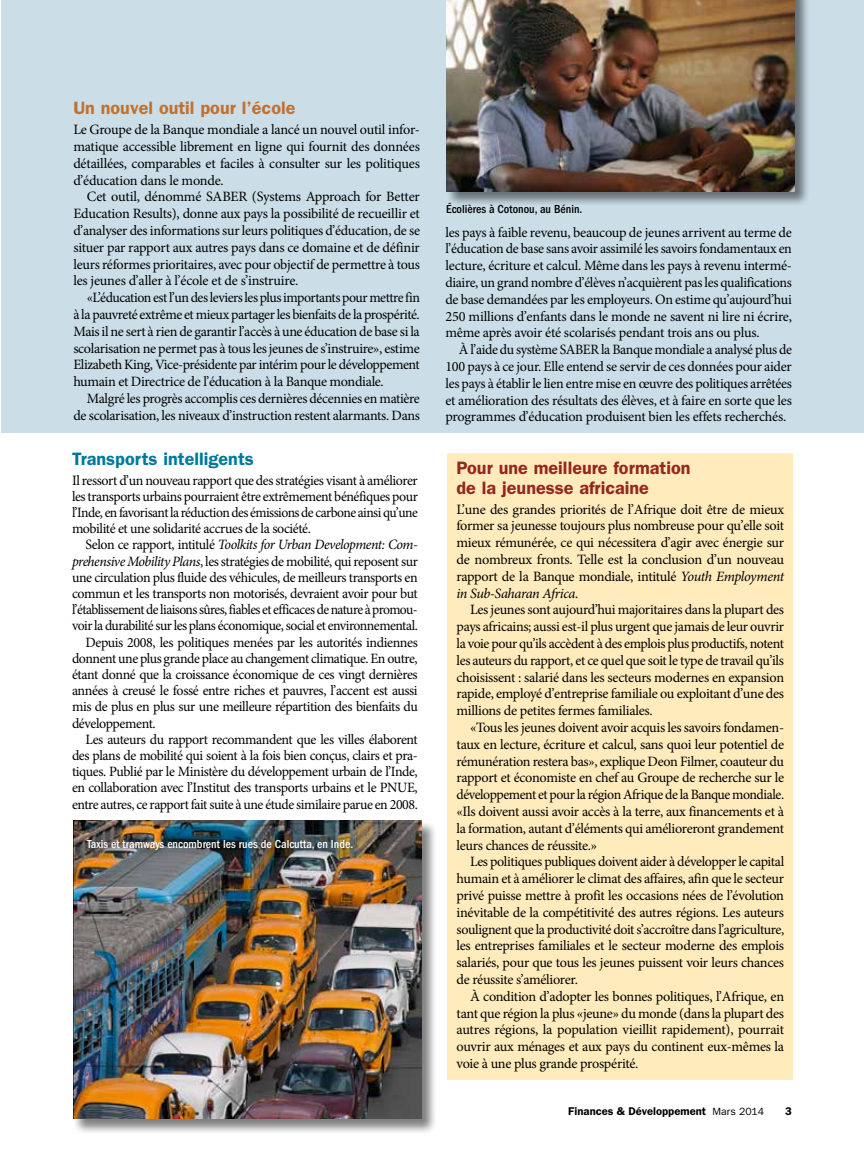
<style>
.page{position:relative;width:864px;height:1161px;background:#fff}
.page>*{position:absolute;margin:0;border:0;box-sizing:border-box;transform-origin:0 0}
.t1{font:600 18px/19.5px "ITC Franklin Gothic Std";color:#94271f}
.t2{font:600 18px "ITC Franklin Gothic Std";color:#c07130}
.t3{font:600 18px "ITC Franklin Gothic Std";color:#007999}
.t4{font:14.25px/16.8px "Minion Pro";letter-spacing:-.03em;color:#000;text-align:justify}
.t5{font:14.25px "Minion Pro";letter-spacing:-.03em;color:#000;scale:.96 1}
.t6{font:italic 14.25px "Minion Pro";letter-spacing:-.035em;color:#000}
.t7{font:500 condensed 12px "ITC Franklin Gothic Std";color:#fff}
.t8{font:500 condensed 12px "ITC Franklin Gothic Std";color:#000}
.t9{font:600 11.25px "ITC Franklin Gothic Std";color:#000}
.s1{font-style:normal}
.s2{font-style:italic}
.s3{font-weight:400;font-size:10.5px}
</style>
<div class="page">
<div style="left:1px;top:0;width:863px;height:432px;background:#cbdee8"></div>
<div style="left:448px;top:453px;width:345px;height:627px;background:#ffebbb"></div>
<div style="left:445px;top:0;width:365px;height:208px;background:#000;opacity:.5"></div>
<img style="left:446px;top:0;width:348px;height:192px">
<div style="left:72px;top:820px;width:365px;height:315px;background:#000;opacity:.5"></div>
<img style="left:73px;top:821px;width:348px;height:298px">
<div style="left:83px;top:835px;width:280px;height:26px;background:#000;opacity:.5"></div>
<p class="t2" style="left:73px;top:98px;width:224px">Un nouvel outil pour l’école</p>
<p class="t4" style="left:73px;top:121px;width:348px">Le Groupe de la Banque mondiale a lancé un nouvel outil infor&shy;matique accessible librement en ligne qui fournit des données détaillées, comparables et faciles à consulter sur les politiques d’éducation dans le monde.</p>
<p class="t4" style="left:73px;top:188px;width:348px;text-indent:14px">Cet outil, dénommé SABER (Systems Approach for Better Education Results), donne aux pays la possibilité de recueillir et d’analyser des informations sur leurs politiques d’éducation, de se situer par rapport aux autres pays dans ce domaine et de définir leurs réformes prioritaires, avec pour objectif de permettre à tous les jeunes d’aller à l’école et de s’instruire.</p>
<p class="t4" style="left:73px;top:289px;width:348px;text-indent:14px">«L’éducation est l’un des leviers les plus importants pour mettre fin à la pauvreté extrême et mieux partager les bienfaits de la prospérité.<br>Mais il ne sert à rien de garantir l’accès à une éducation de base si la scolarisation ne permet pas à tous les jeunes de s’instruire», estime Elizabeth King, Vice-présidente par intérim pour le développement humain et Directrice de l’éducation à la Banque mondiale.</p>
<p class="t4" style="left:73px;top:390px;width:348px;text-align:right">Malgré les progrès accomplis ces dernières décennies en matière de scolarisation, les niveaux d’instruction restent alarmants. Dans</p>
<p class="t3" style="left:72px;top:449px;width:183px">Transports intelligents</p>
<p class="t4" style="left:72px;top:472px;width:347px;line-height:16.2px">Il ressort d’un nouveau rapport que des stratégies visant à améliorer les transports urbains pourraient être extrêmement bénéfiques pour l’Inde, en favorisant la réduction des émissions de carbone ainsi qu’une mobilité et une solidarité accrues de la société.</p>
<p class="t6" style="left:86px;top:535px;width:334px"><span class="s1">Selon ce rapport, intitulé</span> Toolkits for Urban Development: Com-</p>
<p class="t4" style="left:72px;top:553px;width:347px"><span class="s2">prehensive Mobility Plans</span>, les stratégies de mobilité, qui reposent sur</p>
<p class="t4" style="left:72px;top:569px;width:347px">une circulation plus fluide des véhicules, de meilleurs transports en</p>
<p class="t4" style="left:72px;top:585px;width:347px">commun et les transports non motorisés, devraient avoir pour but</p>
<p class="t5" style="left:72px;top:600px;width:362px">l’établissement de liaisons sûres, fiables et efficaces de nature à promou-</p>
<p class="t4" style="left:72px;top:617px;width:347px">voir la durabilité sur les plans économique, social et environnemental.</p>
<p class="t4" style="left:86px;top:634px;width:334px">Depuis 2008, les politiques menées par les autorités indiennes</p>
<p class="t4" style="left:72px;top:650px;width:347px">donnent une plus grande place au changement climatique. En outre,</p>
<p class="t4" style="left:72px;top:666px;width:347px">étant donné que la croissance économique de ces vingt dernières</p>
<p class="t4" style="left:72px;top:682px;width:347px">années à creusé le fossé entre riches et pauvres, l’accent est aussi</p>
<p class="t4" style="left:72px;top:698px;width:347px">mis de plus en plus sur une meilleure répartition des bienfaits du</p>
<p class="t4" style="left:72px;top:715px;width:85px">développement.</p>
<p class="t4" style="left:86px;top:731px;width:334px">Les auteurs du rapport recommandent que les villes élaborent</p>
<p class="t4" style="left:72px;top:747px;width:347px">des plans de mobilité qui soient à la fois bien conçus, clairs et pra-</p>
<p class="t4" style="left:72px;top:763px;width:347px">tiques. Publié par le Ministère du développement urbain de l’Inde,</p>
<p class="t4" style="left:72px;top:779px;width:347px">en collaboration avec l’Institut des transports urbains et le PNUE,</p>
<p class="t4" style="left:72px;top:796px;width:347px">entre autres, ce rapport fait suite à une étude similaire parue en 2008.</p>
<p class="t7" style="left:87px;top:837px;width:268px">Taxis et tramways encombrent les rues de Calcutta, en Inde.</p>
<p class="t8" style="left:446px;top:202px;width:138px">Écolières à Cotonou, au Bénin.</p>
<p class="t4" style="left:445px;top:224px;width:348px">les pays à faible revenu, beaucoup de jeunes arrivent au terme de l’éducation de base sans avoir assimilé les savoirs fondamentaux en lecture, écriture et calcul. Même dans les pays à revenu intermé&shy;diaire, un grand nombre d’élèves n’acquièrent pas les qualifications de base demandées par les employeurs. On estime qu’aujourd’hui 250 millions d’enfants dans le monde ne savent ni lire ni écrire, même après avoir été scolarisés pendant trois ans ou plus.</p>
<p class="t4" style="left:445px;top:341px;width:348px;text-indent:14px">À l’aide du système SABER la Banque mondiale a analysé plus de 100 pays à ce jour. Elle entend se servir de ces données pour aider les pays à établir le lien entre mise en œuvre des politiques arrêtées et amélioration des résultats des élèves, et à faire en sorte que les programmes d’éducation produisent bien les effets recherchés.</p>
<p class="t1" style="left:457px;top:458px;width:235px">Pour une meilleure formation de la jeunesse africaine</p>
<p class="t4" style="left:457px;top:501px;width:329px">L’une des grandes priorités de l’Afrique doit être de mieux former sa jeunesse toujours plus nombreuse pour qu’elle soit mieux rémunérée, ce qui nécessitera d’agir avec énergie sur de nombreux fronts. Telle est la conclusion d’un nouveau rapport de la Banque mondiale, intitulé <span class="s2">Youth Employment in Sub-Saharan Africa</span>.</p>
<p class="t4" style="left:457px;top:602px;width:329px;text-indent:14px">Les jeunes sont aujourd’hui majoritaires dans la plupart des pays africains; aussi est-il plus urgent que jamais de leur ouvrir la voie pour qu’ils accèdent à des emplois plus productifs, notent les auteurs du rapport, et ce quel que soit le type de travail qu’ils choisissent : salarié dans les secteurs modernes en expansion rapide, employé d’entreprise familiale ou exploitant d’une des millions de petites fermes familiales.</p>
<p class="t4" style="left:457px;top:719px;width:329px;text-indent:14px">«Tous les jeunes doivent avoir acquis les savoirs fondamen&shy;taux en lecture, écriture et calcul, sans quoi leur potentiel de rémunération restera bas», explique Deon Filmer, coauteur du rapport et économiste en chef au Groupe de recherche sur le développement et pour la région Afrique de la Banque mondiale. «Ils doivent aussi avoir accès à la terre, aux financements et à la formation, autant d’éléments qui amélioreront grandement leurs chances de réussite.»</p>
<p class="t4" style="left:457px;top:854px;width:329px;text-indent:14px">Les politiques publiques doivent aider à développer le capital humain et à améliorer le climat des affaires, afin que le secteur privé puisse mettre à profit les occasions nées de l’évolution inévitable de la compétitivité des autres régions. Les auteurs soulignent que la productivité doit s’accroître dans l’agriculture, les entreprises familiales et le secteur moderne des emplois salariés, pour que tous les jeunes puissent voir leurs chances de réussite s’améliorer.</p>
<p class="t4" style="left:457px;top:988px;width:329px;text-indent:13px">À condition d’adopter les bonnes politiques, l’Afrique, en tant que région la plus «jeune» du monde (dans la plupart des autres régions, la population vieillit rapidement), pourrait ouvrir aux ménages et aux pays du continent eux-mêmes la voie à une plus grande prospérité.</p>
<p class="t9" style="left:568px;top:1104px;width:197px">Finances &amp; Développement <span class="s3">Mars 2014</span></p>
<p class="t9" style="left:785px;top:1104px;width:8px">3</p>
</div>
